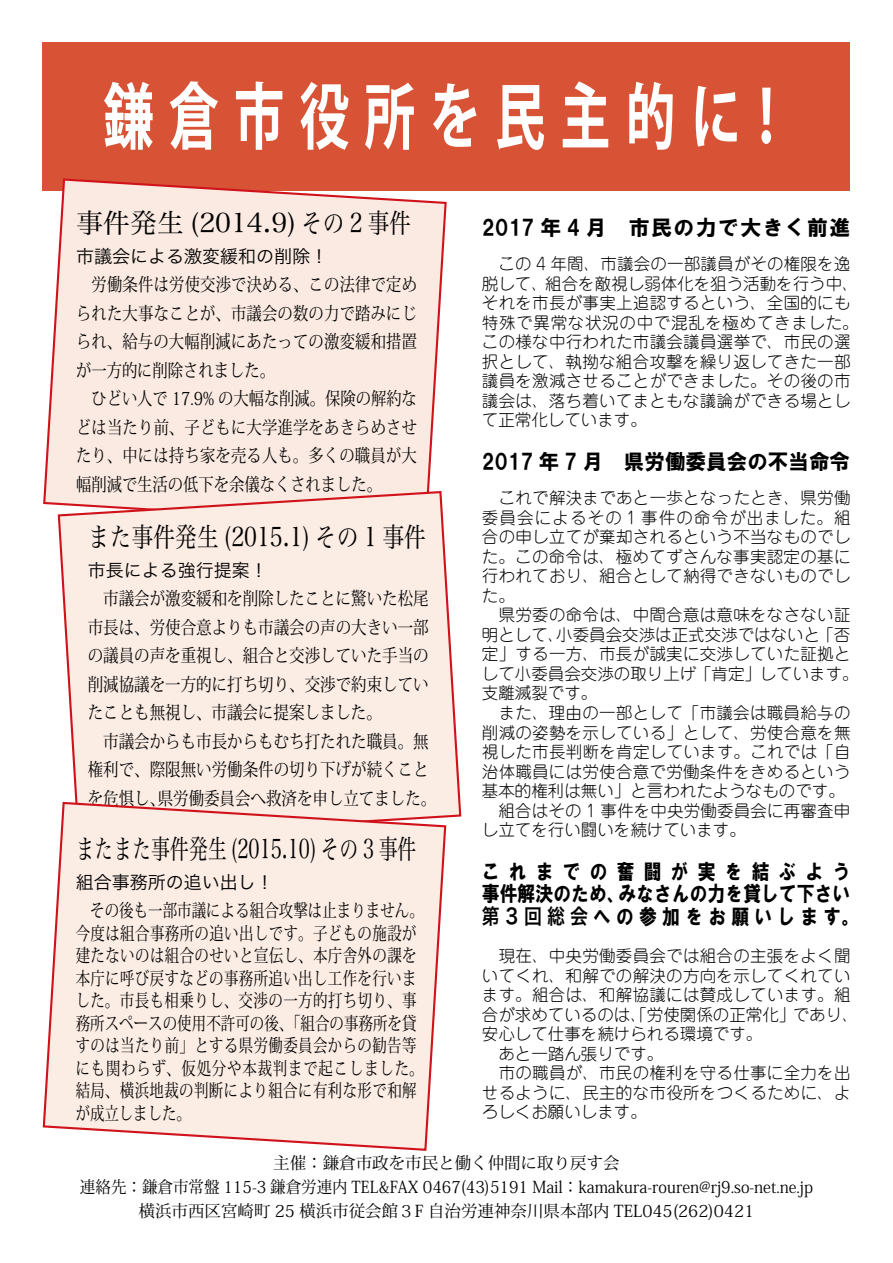
<style>
.page{position:relative;width:893px;height:1263px;background:#fff}
.page>*{position:absolute;margin:0;border:0;box-sizing:border-box;transform-origin:0 0}
.t1{font:700 72px "Koz Go Pr 6 N";letter-spacing:.295em;color:#fff;scale:.7 1}
.t2{font:27px "Hira Min Pro W3";color:#000;scale:.7 1}
.t3{font:27px "Hira Min Pro W3";color:#000;scale:.81 1}
.t4{font:27px "Hira Min Pro W3";color:#000}
.t5{font:21px/22.5px "HGS Soei Kakugothic UB";letter-spacing:.51em;color:#000;text-align:right;scale:.85 1}
.t6{font:21px/22.5px "HGS Soei Kakugothic UB";letter-spacing:.29em;color:#000;scale:.85 1}
.t7{font:21px "HGS Soei Kakugothic UB";color:#000}
.t8{font:21px "HGS Soei Kakugothic UB";letter-spacing:.06em;color:#000}
.t9{font:18px/22.5px "Koz Min Pr 6 N";letter-spacing:.03em;color:#000;scale:.8 1}
.t10{font:18px/28.5px "Koz Min Pr 6 N";letter-spacing:.01em;color:#000;scale:.86 1}
.t11{font:18px/28.5px "Koz Min Pr 6 N";letter-spacing:.01em;color:#000;scale:.85 1}
.t12{font:18px "Hira Kaku Pro W3";color:#000}
.t13{font:300 16.5px/19.5px "Jun 101 Pro";letter-spacing:.015em;color:#000}
.t14{font:16.5px/24px "Koz Min Pr 6 N";color:#000;text-align:center}
.t15{font:300 16.5px "Jun 101 Pro";letter-spacing:.07em;color:#000}
.s1{font-family:"Hira Kaku Pro W6"}
</style>
<div class="page">
<div style="left:43px;top:43px;width:807px;height:148px;background:#d85335"></div>
<svg style="left:42px;top:177px;width:405px;height:328px;background:#f8e2d9"></svg>
<svg style="left:57px;top:490px;width:405px;height:328px;background:#fae8e1"></svg>
<svg style="left:42px;top:801px;width:405px;height:350px;background:#fae8e1"></svg>
<h1 class="t1" style="left:103px;top:76px;width:985px">鎌倉市役所を民主的に!</h1>
<h2 class="t4" style="left:76px;top:200px;width:336px">事件発生 (2014.9) その 2 事件</h2>
<p class="t12" style="left:76px;top:240px;width:253px">市議会による激変緩和の削除!</p>
<p class="t11" style="left:76px;top:271px;width:403px">　労働条件は労使交渉で決める、この法律で定められた大事なことが、市議会の数の力で踏みにじられ、給与の大幅削減にあたっての激変緩和措置が一方的に削除されました。<br>　ひどい人で 17.9% の大幅な削減。保険の解約などは当たり前、子どもに大学進学をあきらめさせたり、中には持ち家を売る人も。多くの職員が大幅削減で生活の低下を余儀なくされました。</p>
<h2 class="t3" style="left:88px;top:514px;width:419px">また事件発生 (2015.1) その 1 事件</h2>
<p class="t12" style="left:88px;top:554px;width:181px">市長による強行提案!</p>
<p class="t10" style="left:88px;top:585px;width:407px">　市議会が激変緩和を削除したことに驚いた松尾市長は、労使合意よりも市議会の声の大きい一部の議員の声を重視し、組合と交渉していた手当の削減協議を一方的に打ち切り、交渉で約束していたことも無視し、市議会に提案しました。<br>　市議会からも市長からもむち打たれた職員。無権利で、際限無い労働条件の切り下げが続くことを危惧し県労働委員会へ救済を申し立てました。</p>
<p class="t10" style="left:150px;top:784px;width:19px">、</p>
<h2 class="t2" style="left:76px;top:826px;width:488px">またまた事件発生 (2015.10) その 3 事件</h2>
<p class="t12" style="left:76px;top:866px;width:199px">組合事務所の追い出し!</p>
<p class="t9" style="left:76px;top:900px;width:437px">　その後も一部市議による組合攻撃は止まりません。今度は組合事務所の追い出しです。子どもの施設が建たないのは組合のせいと宣伝し、本庁舎外の課を本庁に呼び戻すなどの事務所追い出し工作を行いました。市長も相乗りし、交渉の一方的打ち切り、事務所スペースの使用不許可の後、「組合の事務所を貸すのは当たり前」とする県労働委員会からの勧告等にも関わらず、仮処分や本裁判まで起こしました。結局、横浜地裁の判断により組合に有利な形で和解が成立しました。</p>
<p class="t8" style="left:482px;top:217px;width:370px">2017 年 4 月　市民の力で大きく前進</p>
<p class="t13" style="left:545px;top:252px;width:315px;text-indent:-63px">　この 4 年間、市議会の一部議員がその権限を逸組合を敵視し弱体化を狙う活動を行う中、</p>
<p class="t13" style="left:482px;top:272px;width:378px">脱して、<br>それを市長が事実上追認するという、全国的にも特殊で異常な状況の中で混乱を極めてきました。この様な中行われた市議会議員選挙で、市民の選択として、執拗な組合攻撃を繰り返してきた一部議員を激減させることができました。その後の市議会は、落ち着いてまともな議論ができる場として正常化しています。</p>
<p class="t7" style="left:482px;top:451px;width:370px">2017 年 7 月　県労働委員会の不当命令</p>
<p class="t13" style="left:482px;top:486px;width:370px">　これで解決まであと一歩となったとき、県労働</p>
<p class="t15" style="left:482px;top:505px;width:370px">委員会によるその 1 事件の命令が出ました。組</p>
<p class="t13" style="left:482px;top:525px;width:370px">合の申し立てが棄却されるという不当なものでし</p>
<p class="t13" style="left:482px;top:545px;width:370px">た。この命令は、極めてずさんな事実認定の基に</p>
<p class="t13" style="left:482px;top:564px;width:370px">行われており、組合として納得できないものでし</p>
<p class="t13" style="left:482px;top:584px;width:34px">た。</p>
<p class="t13" style="left:482px;top:603px;width:370px">　県労委の命令は、中間合意は意味をなさない証</p>
<p class="t13" style="left:817px;top:623px;width:34px">「否</p>
<p class="t13" style="left:482px;top:623px;width:378px">明として、<br>定」する一方、市長が誠実に交渉していた証拠として小委員会交渉の取り上げ「肯定」しています。支離滅裂です。<br>　また、理由の一部として「市議会は職員給与の削減の姿勢を示している」として、労使合意を無視した市長判断を肯定しています。これでは「自治体職員には労使合意で労働条件をきめるという基本的権利は無い」と言われたようなものです。　組合はその 1 事件を中央労働委員会に再審査申し立てを行い闘いを続けています。</p>
<p class="t5" style="left:482px;top:860px;width:435px">これまでの奮闘が実を結ぶようみなさんの力を貸して下さい</p>
<p class="t13" style="left:556px;top:623px;width:265px">小委員会交渉は正式交渉ではないと</p>
<p class="t6" style="left:482px;top:882px;width:445px">事件解決のため、<br><span class="s1">第3回総会</span>への参加をお願いします。</p>
<p class="t13" style="left:482px;top:944px;width:370px">　現在、中央労働委員会では組合の主張をよく聞</p>
<p class="t13" style="left:482px;top:963px;width:370px">いてくれ、和解での解決の方向を示してくれてい</p>
<p class="t13" style="left:482px;top:983px;width:370px">ます。組合は、和解協議には賛成しています。組</p>
<p class="t13" style="left:793px;top:1002px;width:67px">であり、</p>
<p class="t13" style="left:482px;top:1002px;width:370px">合が求めているのは、「労使関係の正常化」<br>安心して仕事を続けられる環境です。<br>　あと一踏ん張りです。<br>　市の職員が、市民の権利を守る仕事に全力を出せるように、民主的な市役所をつくるために、よろしくお願いします。</p>
<p class="t14" style="left:80px;top:1151px;width:734px">主催：鎌倉市政を市民と働く仲間に取り戻す会<br>連絡先：鎌倉市常盤 115-3 鎌倉労連内 TEL&amp;FAX 0467(43)5191 Mail：kamakura-rouren@rj9.so-net.ne j p.横浜市西区宮崎町 25 横浜市従会館３F 自治労連神奈川県本部内 TEL045)262(0421</p>
</div>
